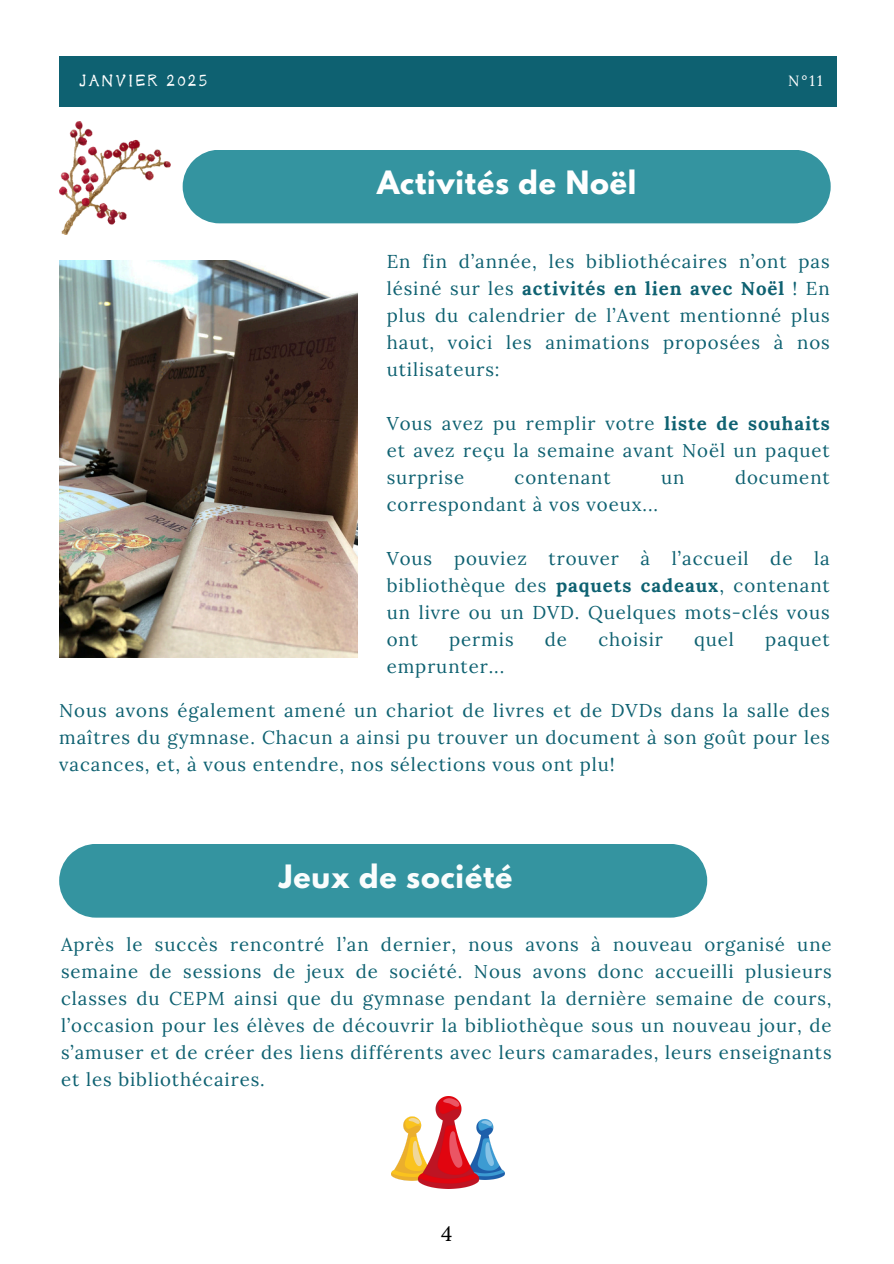
<style>
.page{position:relative;width:894px;height:1264px;background:#fff}
.page>*{position:absolute;margin:0;border:0;box-sizing:border-box;transform-origin:0 0}
.t1{font:700 28.5px "League Spartan";letter-spacing:.03em;color:#fff}
.t2{font:700 28.5px "League Spartan";letter-spacing:.03em;color:#fafdfd}
.t3{font:20.7px "Lora";color:#000}
.t4{font:18.6px/27px "Lora";letter-spacing:.05em;color:#0e6171;text-align:justify}
.t5{font:14.85px "nagayama kai";letter-spacing:.14em;color:#fff}
.t6{font:14.85px "Lora";color:#fff}
.s1{font-weight:700}
</style>
<div class="page">
<div style="left:59px;top:56px;width:776px;height:51px;background:#0e6171"></div>
<div style="left:183px;top:150px;width:647px;height:73px;background:#3494a0"></div>
<img style="left:59px;top:122px;width:111px;height:112px">
<img style="left:59px;top:260px;width:298px;height:398px">
<div style="left:59px;top:844px;width:648px;height:73px;background:#3494a0"></div>
<img style="left:391px;top:1096px;width:113px;height:92px">
<h1 class="t5" style="left:79px;top:73px;width:130px">JANVIER 2025</h1>
<h2 class="t6" style="left:787px;top:71px;width:36px">N°11</h2>
<h2 class="t1" style="left:377px;top:168px;width:261px">Activités de Noël</h2>
<p class="t4" style="left:386px;top:247px;width:444px">En fin d’année, les bibliothécaires n’ont pas lésiné sur les <span class="s1">activités en lien avec Noël</span> ! En plus du calendrier de l’Avent mentionné plus haut, voici les animations proposées à nos utilisateurs:</p>
<p class="t4" style="left:386px;top:409px;width:444px">Vous avez pu remplir votre <span class="s1">liste de souhaits </span>et avez reçu la semaine avant Noël un paquet surprise</p>
<p class="t4" style="left:514px;top:463px;width:98px">contenant</p>
<p class="t4" style="left:661px;top:463px;width:25px">un</p>
<p class="t4" style="left:734px;top:463px;width:96px">document</p>
<p class="t4" style="left:386px;top:490px;width:273px">correspondant à vos voeux...</p>
<p class="t4" style="left:386px;top:544px;width:444px">Vous pouviez trouver à l’accueil de la bibliothèque des <span class="s1">paquets cadeaux</span>, contenant un livre ou un DVD. Quelques mots-clés vous ont</p>
<p class="t4" style="left:449px;top:625px;width:66px">permis</p>
<p class="t4" style="left:544px;top:625px;width:24px">de</p>
<p class="t4" style="left:598px;top:625px;width:66px">choisir</p>
<p class="t4" style="left:694px;top:625px;width:41px">quel</p>
<p class="t4" style="left:765px;top:625px;width:66px">paquet</p>
<p class="t4" style="left:386px;top:652px;width:119px">emprunter...</p>
<p class="t4" style="left:59px;top:697px;width:771px">Nous avons également amené un chariot de livres et de DVDs dans la salle des maîtres du gymnase. Chacun a ainsi pu trouver un document à son goût pour les vacances, et, à vous entendre, nos sélections vous ont plu!</p>
<h2 class="t2" style="left:279px;top:862px;width:235px">Jeux de société</h2>
<p class="t4" style="left:61px;top:930px;width:771px">Après le succès rencontré l’an dernier, nous avons à nouveau organisé une semaine de sessions de jeux de société. Nous avons donc accueilli plusieurs classes du CEPM ainsi que du gymnase pendant la dernière semaine de cours, l’occasion pour les élèves de découvrir la bibliothèque sous un nouveau jour, de s’amuser et de créer des liens différents avec leurs camarades, leurs enseignants et les bibliothécaires.</p>
<h2 class="t3" style="left:441px;top:1219px;width:13px">4</h2>
</div>
